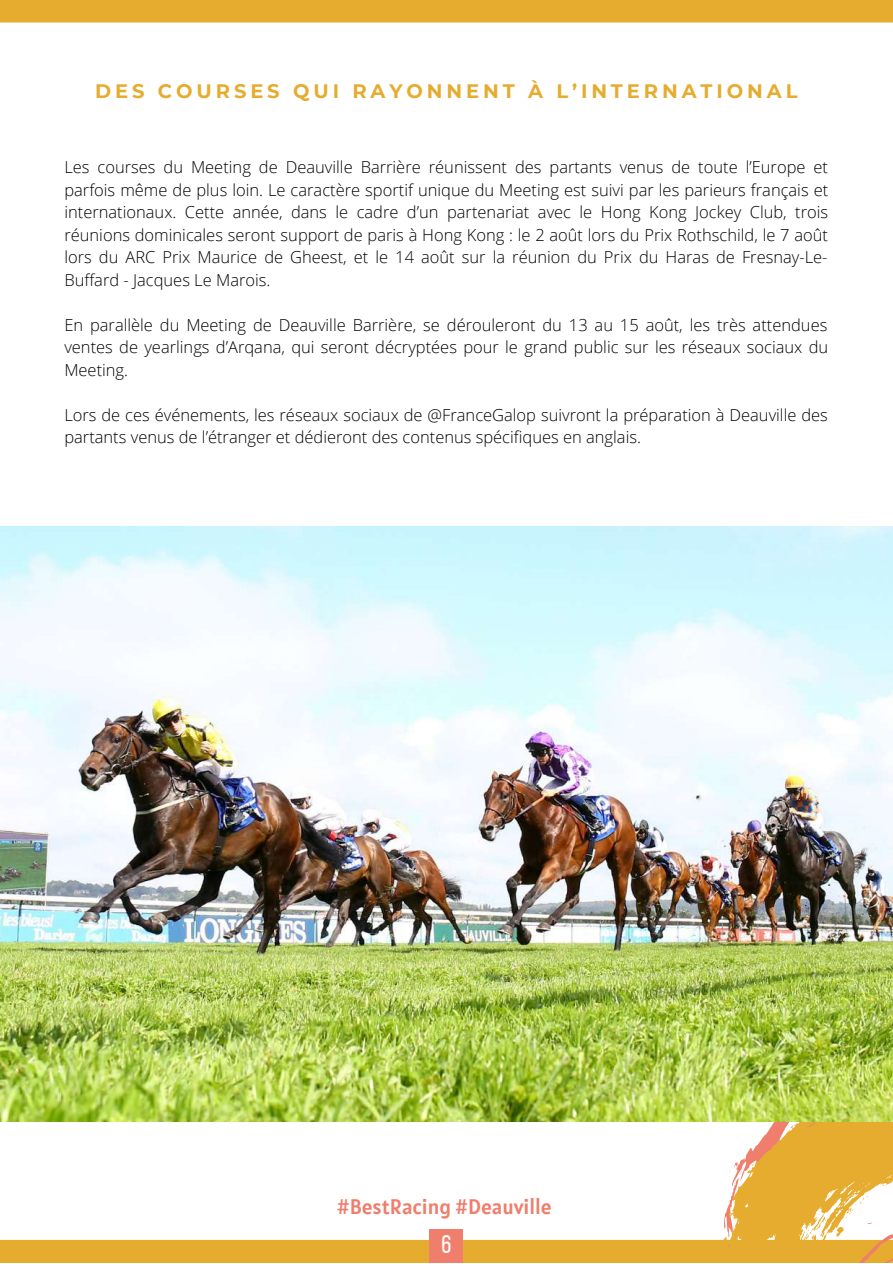
<style>
.page{position:relative;width:893px;height:1264px;background:#fff}
.page>*{position:absolute;margin:0;border:0;box-sizing:border-box;transform-origin:0 0}
.t1{font:25.5px "Bebas Neue";color:#fff}
.t2{font:21px "Alatsi";color:#ef7e6c}
.t3{font:700 19.5px "Montserrat";letter-spacing:.2em;color:#e5ac2f}
.t4{font:300 16.5px/22.5px "Open Sans";color:#000;text-align:justify}
</style>
<div class="page">
<div style="left:0;top:1239px;width:892px;height:23px;background:#e5ac2f"></div>
<div style="left:0;top:0;width:892px;height:22px;background:#e5ac2f"></div>
<svg style="left:722px;top:995px;width:171px;height:268px"></svg>
<div style="left:429px;top:1228px;width:34px;height:34px;background:#ef7e6c"></div>
<img style="left:0;top:526px;width:892px;height:595px">
<p class="t3" style="left:95px;top:79px;width:703px">DES COURSES QUI RAYONNENT À L’INTERNATIONAL</p>
<p class="t4" style="left:64px;top:156px;width:765px">Les courses du Meeting de Deauville Barrière réunissent des partants venus de toute l’Europe et parfois même de plus loin. Le caractère sportif unique du Meeting est suivi par les parieurs français et internationaux. Cette année, dans le cadre d’un partenariat avec le Hong Kong Jockey Club, trois réunions dominicales seront support de paris à Hong Kong : le 2 août lors du Prix Rothschild, le 7 août lors du ARC Prix Maurice de Gheest, et le 14 août sur la réunion du Prix du Haras de Fresnay-Le-Buffard - Jacques Le Marois.</p>
<p class="t4" style="left:64px;top:313px;width:765px">En parallèle du Meeting de Deauville Barrière, se dérouleront du 13 au 15 août, les très attendues ventes de yearlings d’Arqana, qui seront décryptées pour le grand public sur les réseaux sociaux du Meeting.</p>
<p class="t4" style="left:64px;top:403px;width:765px">Lors de ces événements, les réseaux sociaux de @FranceGalop suivront la préparation à Deauville des partants venus de l’étranger et dédieront des contenus spécifiques en anglais.</p>
<p class="t2" style="left:337px;top:1193px;width:216px">#BestRacing #Deauville</p>
<h1 class="t1" style="left:441px;top:1233px;width:11px">6</h1>
</div>
